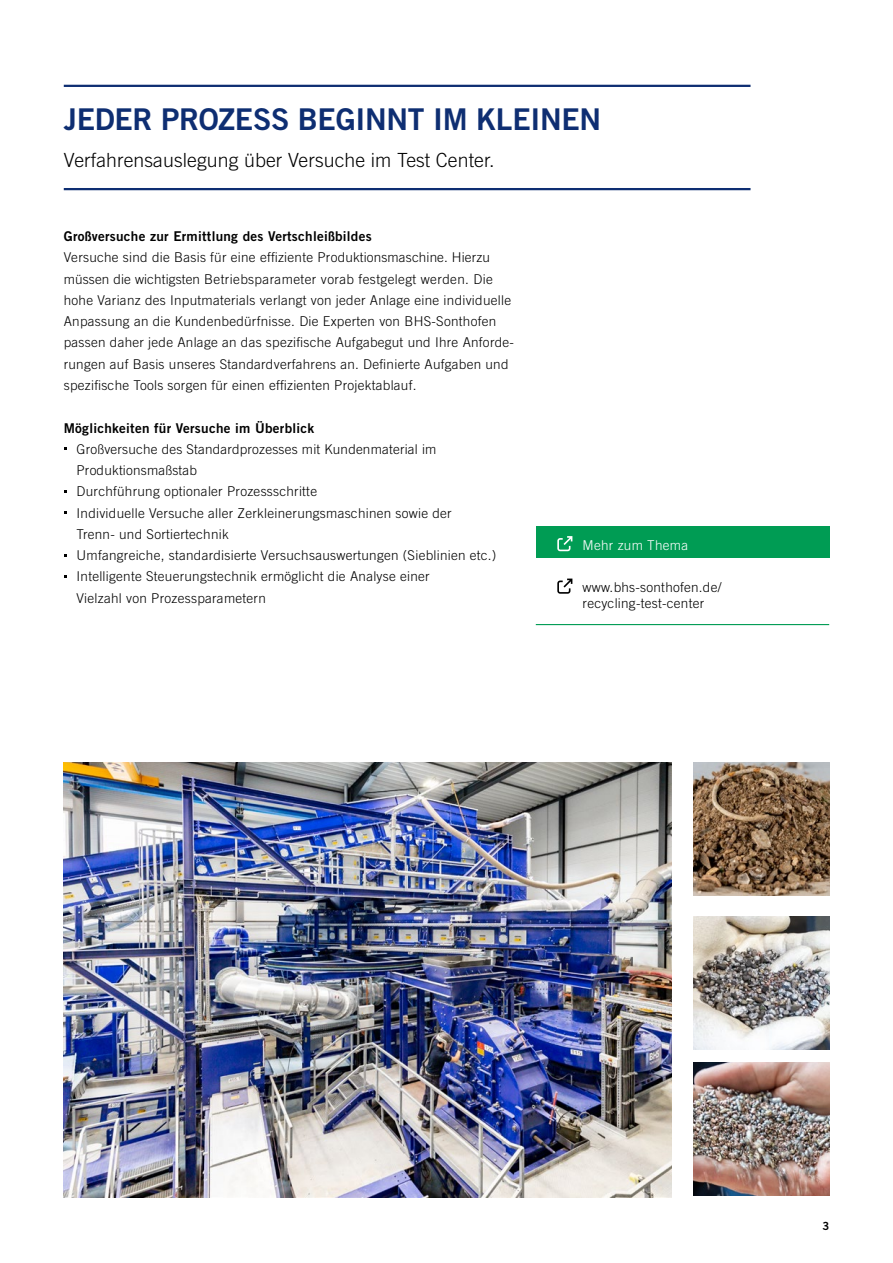
<style>
.page{position:relative;width:893px;height:1263px;background:#fff}
.page>*{position:absolute;margin:0;border:0;box-sizing:border-box;transform-origin:0 0}
.Head_20_26{font:30px "Trade Gothic LT Std Bd 2";letter-spacing:-.01em;color:#0e2e72}
.Subhead_13_17{font:300 19.5px "Trade Gothic LT Std";letter-spacing:.005em;color:#000}
.Copy_9_11{font:300 13.5px/21.3px "Trade Gothic LT Std";letter-spacing:.02em;color:#000}
.Copy_9_11-2{font:13.5px "Trade Gothic LT Std Bd 2";letter-spacing:.02em;color:#000}
.Copy_9_11-3{font:300 13.5px "Trade Gothic LT Std";letter-spacing:.02em;color:#fff}
.t1{font:11.25px "Trade Gothic LT Std Bd 2";color:#000}
</style>
<div class="page">
<img style="left:64px;top:762px;width:608px;height:435px">
<img style="left:693px;top:762px;width:136px;height:133px">
<img style="left:693px;top:916px;width:136px;height:133px">
<img style="left:693px;top:1062px;width:136px;height:133px">
<hr style="left:64px;top:85px;width:686px;height:2px;background:#0e2e72">
<hr style="left:64px;top:188px;width:686px;height:2px;background:#0e2e72">
<div style="left:536px;top:526px;width:293px;height:31px;background:#009c54"></div>
<svg style="left:557px;top:536px;width:15px;height:15px"></svg>
<svg style="left:557px;top:579px;width:15px;height:15px"></svg>
<hr style="left:536px;top:624px;width:293px;height:1px;background:#009c54">
<p class="Head_20_26" style="left:64px;top:100px;width:539px">JEDER PROZESS BEGINNT IM KLEINEN</p>
<p class="Subhead_13_17" style="left:64px;top:148px;width:432px">Verfahrensauslegung über Versuche im Test Center.</p>
<p class="Copy_9_11-2" style="left:64px;top:228px;width:309px">Großversuche zur Ermittlung des Vertschleißbildes</p>
<p class="Copy_9_11" style="left:64px;top:247px;width:452px">Versuche sind die Basis für eine effiziente Produktionsmaschine. Hierzu müssen die wichtigsten Betriebsparameter vorab festgelegt werden. Die hohe Varianz des Inputmaterials verlangt von jeder Anlage eine individuelle Anpassung an die Kundenbedürfnisse. Die Experten von BHS-Sonthofen passen daher jede Anlage an das spezifische Aufgabegut und Ihre Anforde&shy;rungen auf Basis unseres Standardverfahrens an. Definierte Aufgaben und spezifische Tools sorgen für einen effizienten Projektablauf.</p>
<p class="Copy_9_11-2" style="left:64px;top:419px;width:252px">Möglichkeiten für Versuche im Überblick</p>
<p class="Copy_9_11" style="left:77px;top:438px;width:361px">Großversuche des Standardprozesses mit Kundenmaterial im<br>Produktionsmaßstab</p>
<p class="Copy_9_11" style="left:77px;top:481px;width:242px">Durchführung optionaler Prozessschritte</p>
<p class="Copy_9_11" style="left:77px;top:502px;width:377px">Individuelle Versuche aller Zerkleinerungsmaschinen sowie der<br>Trenn- und Sortiertechnik</p>
<p class="Copy_9_11" style="left:77px;top:544px;width:421px">Umfangreiche, standardisierte Versuchsauswertungen (Sieblinien etc.)</p>
<p class="Copy_9_11" style="left:77px;top:566px;width:355px">Intelligente Steuerungstechnik ermöglicht die Analyse einer<br>Vielzahl von Prozessparametern</p>
<p class="Copy_9_11-3" style="left:583px;top:537px;width:107px">Mehr zum Thema</p>
<p class="Copy_9_11" style="left:583px;top:579px;width:140px;line-height:15.9px">www.bhs-sonthofen.de/ recycling-test-center</p>
<p class="t1" style="left:822px;top:1219px;width:8px">3</p>
</div>
